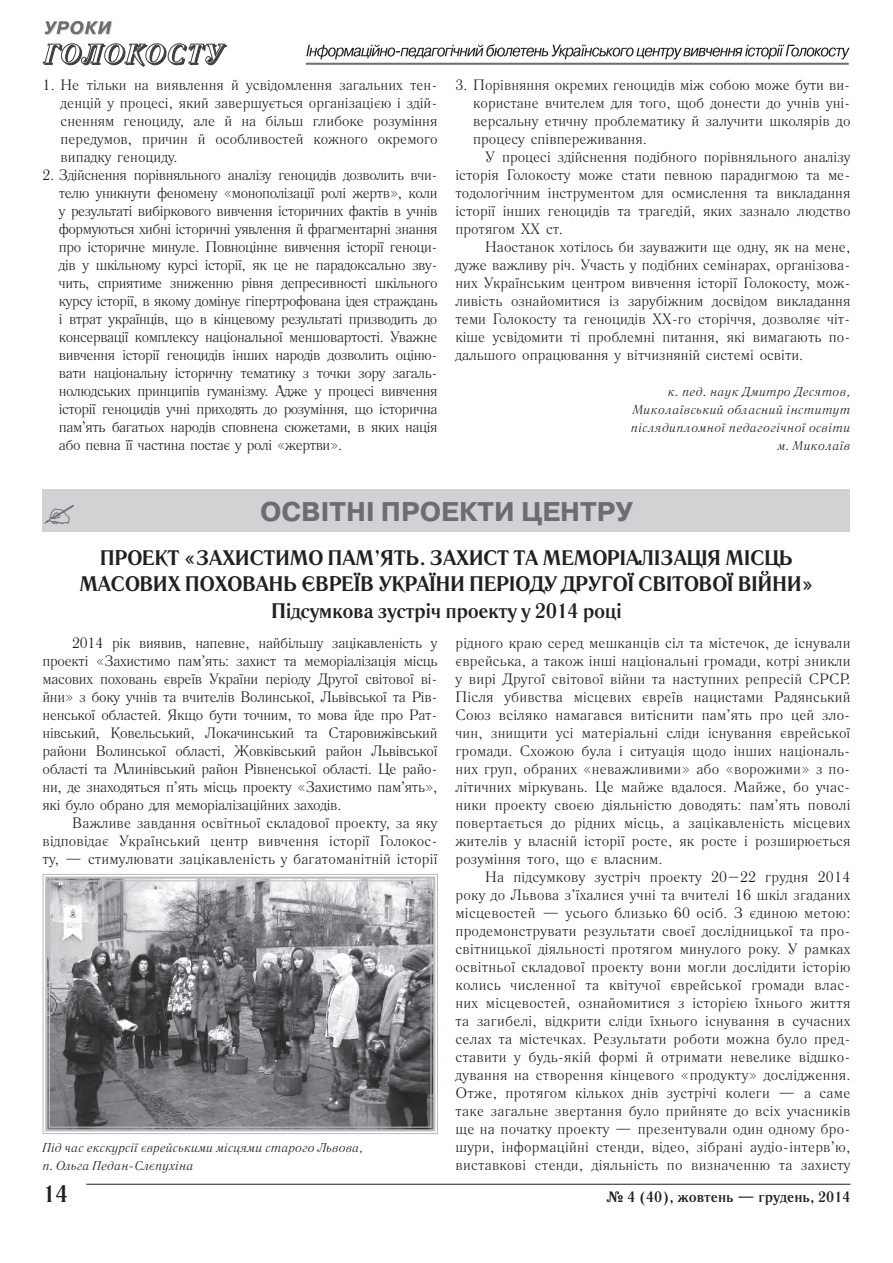
<style>
.page{position:relative;width:893px;height:1263px;background:#fff}
.page>*{position:absolute;margin:0;border:0;box-sizing:border-box;transform-origin:0 0}
.t1{font:700 27px "Pragmatica C";color:#6c6d70}
.t2{font:700 24px "Literaturnaya C";color:#231f20}
.t3{font:700 21px/26.1px "Literaturnaya C";letter-spacing:-.02em;color:#231f20;text-align:center}
.t4{font:15px/18px "Literaturnaya C";color:#231f20;text-align:justify}
.t5{font:700 15px "Literaturnaya C";color:#231f20}
.t6{font:italic 12.75px/18px "Literaturnaya C";letter-spacing:.02em;color:#231f20;text-align:right}
.t7{font:italic 12.75px/18px "Literaturnaya C";color:#231f20}
</style>
<div class="page">
<hr style="left:306px;top:63px;width:543px;height:1px;background:#6c6d70">
<hr style="left:306px;top:64px;width:543px;height:1px;background:#6c6d70">
<svg style="left:306px;top:44px;width:544px;height:15px"></svg>
<svg style="left:45px;top:21px;width:67px;height:14px"></svg>
<svg style="left:43px;top:43px;width:184px;height:24px"></svg>
<hr style="left:86px;top:1184px;width:764px;height:1px;background:#231f20">
<div style="left:43px;top:489px;width:807px;height:43px;background:#d1d2d4"></div>
<svg style="left:42px;top:874px;width:396px;height:260px;background:#858689"></svg>
<div style="left:45px;top:876px;width:390px;height:255px;border:2px solid #bcbdc0"></div>
<div style="left:49px;top:880px;width:383px;height:248px;border:1px solid #bcbdc0"></div>
<p class="t4" style="left:61px;top:76px;width:378px;text-indent:-18px">1. Не тільки на виявлення й усвідомлення загальних тен&shy;денцій у процесі, який завершується організацією і здій&shy;сненням геноциду, але й на більш глибоке розуміння передумов, причин й особливостей кожного окремого випадку геноциду.</p>
<p class="t4" style="left:59px;top:166px;width:380px;text-indent:-16px">2. Здійснення порівняльного аналізу геноцидів дозволить вчи&shy;телю уникнути феномену «монополізації ролі жертв», коли у результаті вибіркового вивчення історичних фактів в учнів формуються хибні історичні уявлення й фрагментарні знання про історичне минуле. Повноцінне вивчення історії геноци&shy;дів у шкільному курсі історії, як це не парадоксально зву&shy;чить, сприятиме зниженню рівня депресивності шкільного курсу історії, в якому домінує гіпертрофована ідея страждань і втрат українців, що в кінцевому результаті призводить до консервації комплексу національної меншовартості. Уважне вивчення історії геноцидів інших народів дозволить оціню&shy;вати національну історичну тематику з точки зору загаль&shy;нолюдських принципів гуманізму. Адже у процесі вивчення історії геноцидів учні приходять до розуміння, що історична пам’ять багатьох народів сповнена сюжетами, в яких нація або певна її частина постає у ролі «жертви».</p>
<p class="t4" style="left:473px;top:76px;width:379px;text-indent:-18px">3. Порівняння окремих геноцидів між собою може бути ви&shy;користане вчителем для того, щоб донести до учнів уні&shy;версальну етичну проблематику й залучити школярів до процесу співпереживання.</p>
<p class="t4" style="left:455px;top:148px;width:396px;text-indent:30px">У процесі здійснення подібного порівняльного аналізу історія Голокосту може стати певною парадигмою та ме&shy;тодологічним інструментом для осмислення та викладання історії інших геноцидів та трагедій, яких зазнало людство протягом ХХ ст.</p>
<p class="t4" style="left:455px;top:238px;width:396px;text-indent:30px">Наостанок хотілось би зауважити ще одну, як на мене, дуже важливу річ. Участь у подібних семінарах, організова&shy;них Українським центром вивчення історії Голокосту, мож&shy;ливість ознайомитися із зарубіжним досвідом викладання теми Голокосту та геноцидів XX-го сторіччя, дозволяє чіт&shy;кіше усвідомити ті проблемні питання, які вимагають по&shy;дальшого опрацювання у вітчизняній системі освіти.</p>
<p class="t6" style="left:631px;top:383px;width:221px">к. пед. наук Дмитро Десятов,<br>Миколаївський обласний інститут післядипломної педагогічної освіти м. Миколаїв</p>
<h1 class="t1" style="left:260px;top:496px;width:374px">ОСВІТНІ ПРОЕКТИ ЦЕНТРУ</h1>
<h3 class="t3" style="left:79px;top:545px;width:736px">ПРОЕКТ «ЗАХИСТИМО ПАМ’ЯТЬ. ЗАХИСТ ТА МЕМОРІАЛІЗАЦІЯ МІСЦЬ<br>МАСОВИХ ПОХОВАНЬ ЄВРЕЇВ УКРАЇНИ ПЕРІОДУ ДРУГОЇ СВІТОВОЇ ВІЙНИ»<br>Підсумкова зустріч проекту у 2014 році</h3>
<p class="t4" style="left:43px;top:634px;width:396px;text-indent:30px">2014 рік виявив, напевне, найбільшу зацікавленість у проекті «Захистимо пам’ять: захист та меморіалізація місць масових поховань євреїв України періоду Другої світової ві&shy;йни» з боку учнів та вчителів Волинської, Львівської та Рів&shy;ненської областей. Якщо бути точним, то мова йде про Рат&shy;нівський, Ковельський, Локачинський та Старовижівський райони Волинської області, Жовківський район Львівської області та Млинівський район Рівненської області. Це райо&shy;ни, де знаходяться п’ять місць проекту «Захистимо пам’ять», які було обрано для меморіалізаційних заходів.</p>
<p class="t4" style="left:43px;top:814px;width:396px;text-indent:30px">Важливе завдання освітньої складової проекту, за яку відповідає Український центр вивчення історії Голокос&shy;ту, — стимулювати зацікавленість у багатоманітній історії</p>
<p class="t7" style="left:43px;top:1139px;width:322px">Під час екскурсії єврейськими місцями старого Львова, п. Ольга Педан-Слєпухіна</p>
<p class="t4" style="left:455px;top:634px;width:396px">рідного краю серед мешканців сіл та містечок, де існували єврейська, а також інші національні громади, котрі зникли у вирі Другої світової війни та наступних репресій СРСР.<br>Після убивства місцевих євреїв нацистами Радянський Союз всіляко намагався витіснити пам’ять про цей зло&shy;чин, знищити усі матеріальні сліди існування єврейської громади. Схожою була і ситуація щодо інших національ&shy;них груп, обраних «неважливими» або «ворожими» з по&shy;літичних міркувань. Це майже вдалося. Майже, бо учас&shy;ники проекту своєю діяльністю доводять: пам’ять поволі повертається до рідних місць, а зацікавленість місцевих жителів у власній історії росте, як росте і розширюється розуміння того, що є власним.</p>
<p class="t4" style="left:455px;top:868px;width:396px;text-indent:30px">На підсумкову зустріч проекту 20–22 грудня 2014 року до Львова з’їхалися учні та вчителі 16 шкіл згаданих місцевостей — усього близько 60 осіб. З єдиною метою: продемонструвати результати своєї дослідницької та про&shy;світницької діяльності протягом минулого року. У рамках освітньої складової проекту вони могли дослідити історію колись численної та квітучої єврейської громади влас&shy;них місцевостей, ознайомитися з історією їхнього життя та загибелі, відкрити сліди їхнього існування в сучасних селах та містечках. Результати роботи можна було пред&shy;ставити у будь-якій формі й отримати невелике відшко&shy;дування на створення кінцевого «продукту» дослідження.<br>Отже, протягом кількох днів зустрічі колеги — а саме таке загальне звертання було прийняте до всіх учасників ще на початку проекту — презентували один одному бро&shy;шури, інформаційні стенди, відео, зібрані аудіо-інтерв’ю, виставкові стенди, діяльність по визначенню та захисту</p>
<h2 class="t2" style="left:43px;top:1179px;width:27px">14</h2>
<p class="t5" style="left:606px;top:1187px;width:246px">№ 4 (40), жовтень — грудень, 2014</p>
</div>
